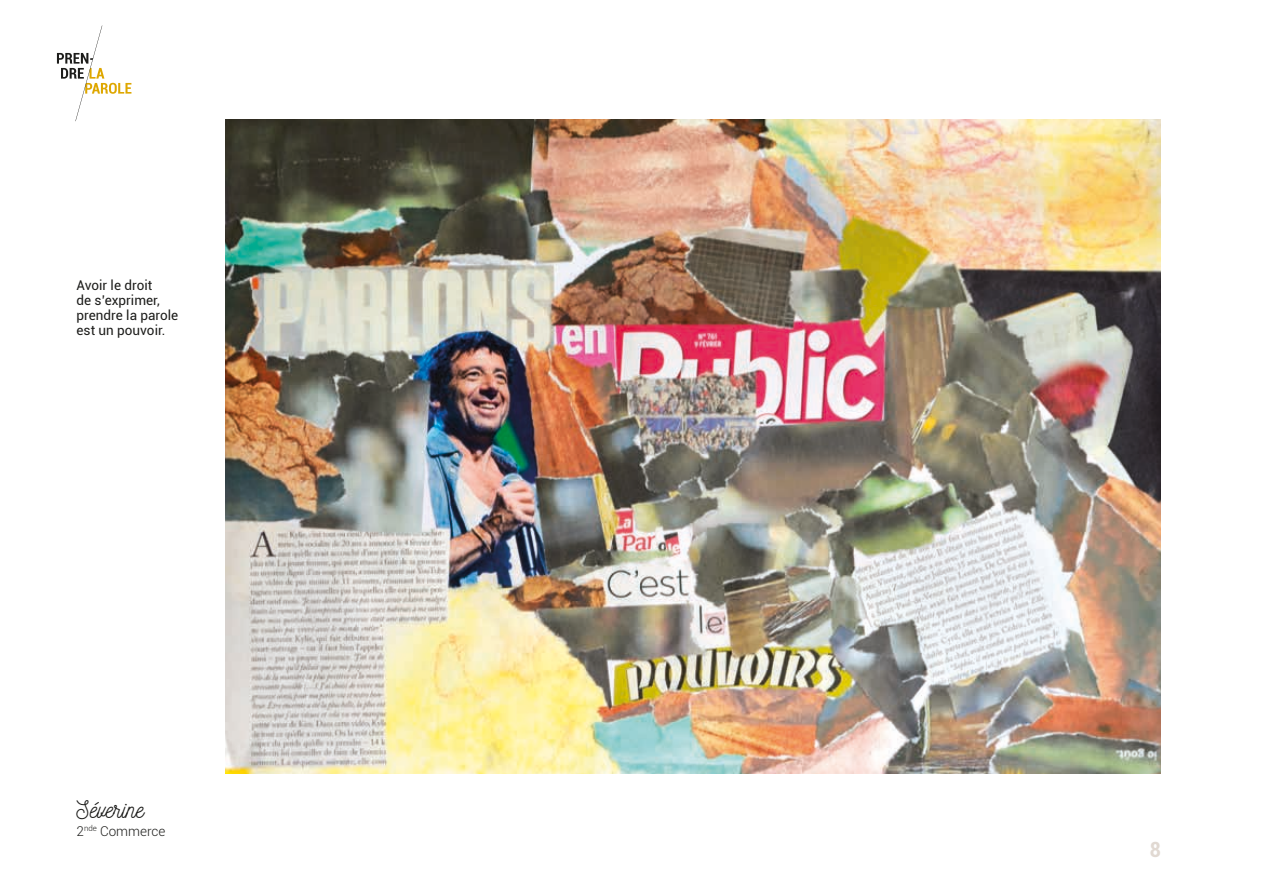
<style>
.page{position:relative;width:1263px;height:893px;background:#fff}
.page>*{position:absolute;margin:0;border:0;box-sizing:border-box;transform-origin:0 0}
.t1{font:24px "Nickainley";color:#1d1d1b}
.t2{font:700 condensed 21px "Roboto";color:#e1d9d2}
.t3{font:13.5px/15.1px "Roboto";color:#1d1d1b}
.t4{font:300 13.5px "Roboto";color:#1d1d1b}
</style>
<div class="page">
<img style="left:225px;top:119px;width:936px;height:655px">
<svg style="left:57px;top:26px;width:74px;height:95px"></svg>
<p class="t3" style="left:77px;top:277px;width:103px">Avoir le droit<br>de s’exprimer, prendre la parole est un pouvoir.</p>
<h1 class="t1" style="left:77px;top:793px;width:69px">Séverine</h1>
<p class="t4" style="left:77px;top:821px;width:91px">2<sup>nde</sup> Commerce</p>
<h2 class="t2" style="left:1150px;top:834px;width:13px">8</h2>
</div>
